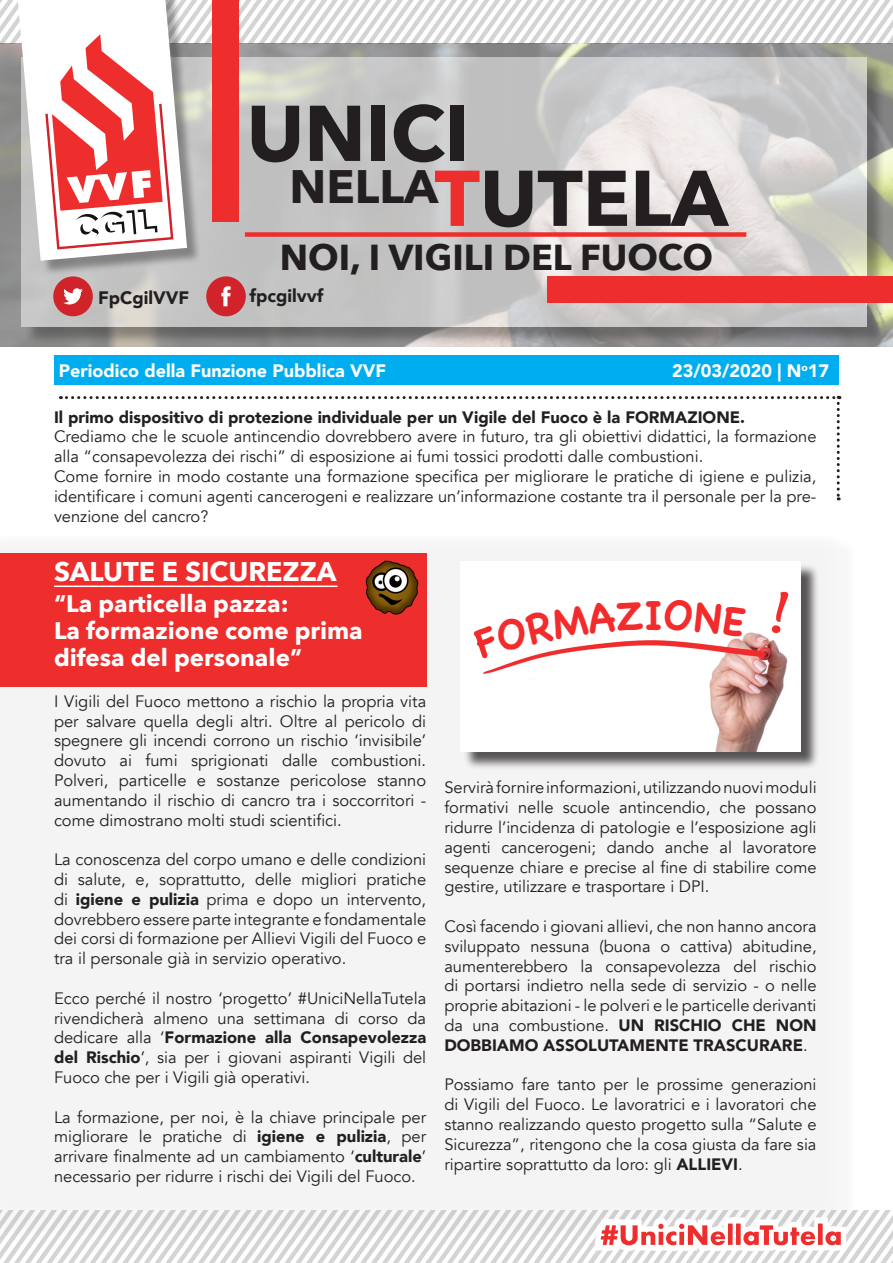
<style>
.page{position:relative;width:893px;height:1263px;background:#fff}
.page>*{position:absolute;margin:0;border:0;box-sizing:border-box;transform-origin:0 0}
.t1{font:700 78px "Avenir Next";color:#231f20}
.t2{font:700 46.8px "Avenir Next";color:#231f20}
.t3{font:700 40.5px "Chalkboard SE";color:#f22c2d}
.t4{font:700 36px "Avenir Next";color:#231f20}
.t5{font:700 27px "Avenir Next";color:#fff}
.t6{font:700 24px/27px "Avenir Next";color:#fff}
.t7{font:900 18px "Avenir";color:#fff}
.t8{font:900 18px "Avenir";color:#231f20}
.t9{font:16.5px/19.8px "Avenir";color:#231f20;text-align:justify}
.t10{font:900 16.5px "Avenir";color:#231f20}
.s1{color:#ee2d2d}
.s2{font-weight:900}
</style>
<div class="page">
<div style="left:0;top:535px;width:841px;height:687px;background:#f4f4f4"></div>
<div style="left:24px;top:60px;width:862px;height:286px;background:#231f20;opacity:.75"></div>
<svg style="left:22px;top:261px;width:845px;height:66px;background:#c8c7c6"></svg>
<div style="left:548px;top:276px;width:345px;height:27px;background:#ee2d2d"></div>
<div style="left:18px;top:0;width:184px;height:275px;background:#231f20;opacity:.4"></div>
<svg style="left:0;top:0;width:893px;height:261px"></svg>
<div style="left:212px;top:0;width:27px;height:222px;background:#ee2d2d"></div>
<div style="left:54px;top:355px;width:785px;height:30px;background:#00aeef"></div>
<svg style="left:60px;top:396px;width:780px;height:104px"></svg>
<div style="left:0;top:553px;width:426px;height:134px;background:#ee2d2d"></div>
<div style="left:245px;top:232px;width:501px;height:5px;background:#ee2d2d"></div>
<hr style="left:54px;top:585px;width:284px;height:2px;background:#fff">
<svg style="left:0;top:1210px;width:893px;height:53px"></svg>
<svg style="left:206px;top:276px;width:40px;height:40px;background:#d0555a"></svg>
<svg style="left:53px;top:276px;width:40px;height:40px;background:#d36166"></svg>
<img style="left:365px;top:560px;width:54px;height:55px">
<div style="left:463px;top:564px;width:356px;height:206px;background:#231f20;opacity:.75"></div>
<img style="left:461px;top:562px;width:339px;height:189px">
<div style="left:473px;top:601px;width:170px;height:58px;background:#fff"></div>
<div style="left:664px;top:599px;width:82px;height:38px;background:#fff"></div>
<p class="t1" style="left:247px;top:66px;width:225px">UNICI</p>
<p class="t2" style="left:289px;top:146px;width:150px">NELLA</p>
<p class="t1" style="left:435px;top:131px;width:295px"><span class="s1">T</span>UTELA</p>
<p class="t4" style="left:280px;top:227px;width:435px">NOI, I VIGILI DEL FUOCO</p>
<p class="t8" style="left:98px;top:282px;width:93px">FpCgilVVF</p>
<p class="t8" style="left:249px;top:280px;width:76px">fpcgilvvf</p>
<p class="t7" style="left:59px;top:356px;width:329px">Periodico della Funzione Pubblica VVF</p>
<p class="t7" style="left:672px;top:356px;width:158px">23/03/2020 | N<sup>o</sup>17</p>
<p class="t10" style="left:54px;top:403px;width:693px">Il primo dispositivo di protezione individuale per un Vigile del Fuoco è la FORMAZIONE.</p>
<p class="t9" style="left:54px;top:427px;width:764px">Crediamo che le scuole antincendio dovrebbero avere in futuro, tra gli obiettivi didattici, la formazione alla “consapevolezza dei rischi” di esposizione ai fumi tossici prodotti dalle combustioni.</p>
<p class="t9" style="left:54px;top:467px;width:764px">Come fornire in modo costante una formazione specifica per migliorare le pratiche di igiene e pulizia, identificare i comuni agenti cancerogeni e realizzare un’informazione costante tra il personale per la pre&shy;venzione del cancro?</p>
<p class="t5" style="left:54px;top:548px;width:284px">SALUTE E SICUREZZA</p>
<p class="t6" style="left:54px;top:590px;width:310px">“La particella pazza:<br>La formazione come prima difesa del personale”</p>
<p class="t9" style="left:54px;top:691px;width:374px">I Vigili del Fuoco mettono a rischio la propria vita per salvare quella degli altri. Oltre al pericolo di spegnere gli incendi corrono un rischio ‘invisibile’ dovuto ai fumi sprigionati dalle combustioni.<br>Polveri, particelle e sostanze pericolose stanno aumentando il rischio di cancro tra i soccorritori - come dimostrano molti studi scientifici.</p>
<p class="t9" style="left:54px;top:850px;width:374px">La conoscenza del corpo umano e delle condizioni di salute, e, soprattutto, delle migliori pratiche di <span class="s2">igiene e pulizia</span> prima e dopo un intervento, dovrebbero essere parte integrante e fondamentale dei corsi di formazione per Allievi Vigili del Fuoco e tra il personale già in servizio operativo.</p>
<p class="t9" style="left:54px;top:988px;width:374px">Ecco perché il nostro ‘progetto’ #UniciNellaTutela rivendicherà almeno una settimana di corso da dedicare alla ‘<span class="s2">Formazione alla Consapevolezza del Rischio</span>’, sia per i giovani aspiranti Vigili del Fuoco che per i Vigili già operativi.</p>
<p class="t9" style="left:54px;top:1107px;width:374px">La formazione, per noi, è la chiave principale per migliorare le pratiche di <span class="s2">igiene e pulizia</span>, per arrivare finalmente ad un cambiamento ‘<span class="s2">culturale</span>’ necessario per ridurre i rischi dei Vigili del Fuoco.</p>
<h3 class="t3" style="left:644px;top:591px;width:21px">I</h3>
<p class="t9" style="left:444px;top:778px;width:374px">Servirà fornire informazioni, utilizzando nuovi moduli formativi nelle scuole antincendio, che possano ridurre l’incidenza di patologie e l’esposizione agli agenti cancerogeni; dando anche al lavoratore sequenze chiare e precise al fine di stabilire come gestire, utilizzare e trasportare i DPI.</p>
<p class="t9" style="left:444px;top:917px;width:374px">Così facendo i giovani allievi, che non hanno ancora sviluppato nessuna (buona o cattiva) abitudine, aumenterebbero la consapevolezza del rischio di portarsi indietro nella sede di servizio - o nelle proprie abitazioni - le polveri e le particelle derivanti da una combustione. <span class="s2">UN RISCHIO CHE NON DOBBIAMO ASSOLUTAMENTE TRASCURARE</span>.</p>
<p class="t9" style="left:444px;top:1075px;width:374px">Possiamo fare tanto per le prossime generazioni di Vigili del Fuoco. Le lavoratrici e i lavoratori che stanno realizzando questo progetto sulla “Salute e Sicurezza”, ritengono che la cosa giusta da fare sia ripartire soprattutto da loro: gli <span class="s2">ALLIEVI</span>.</p>
</div>
